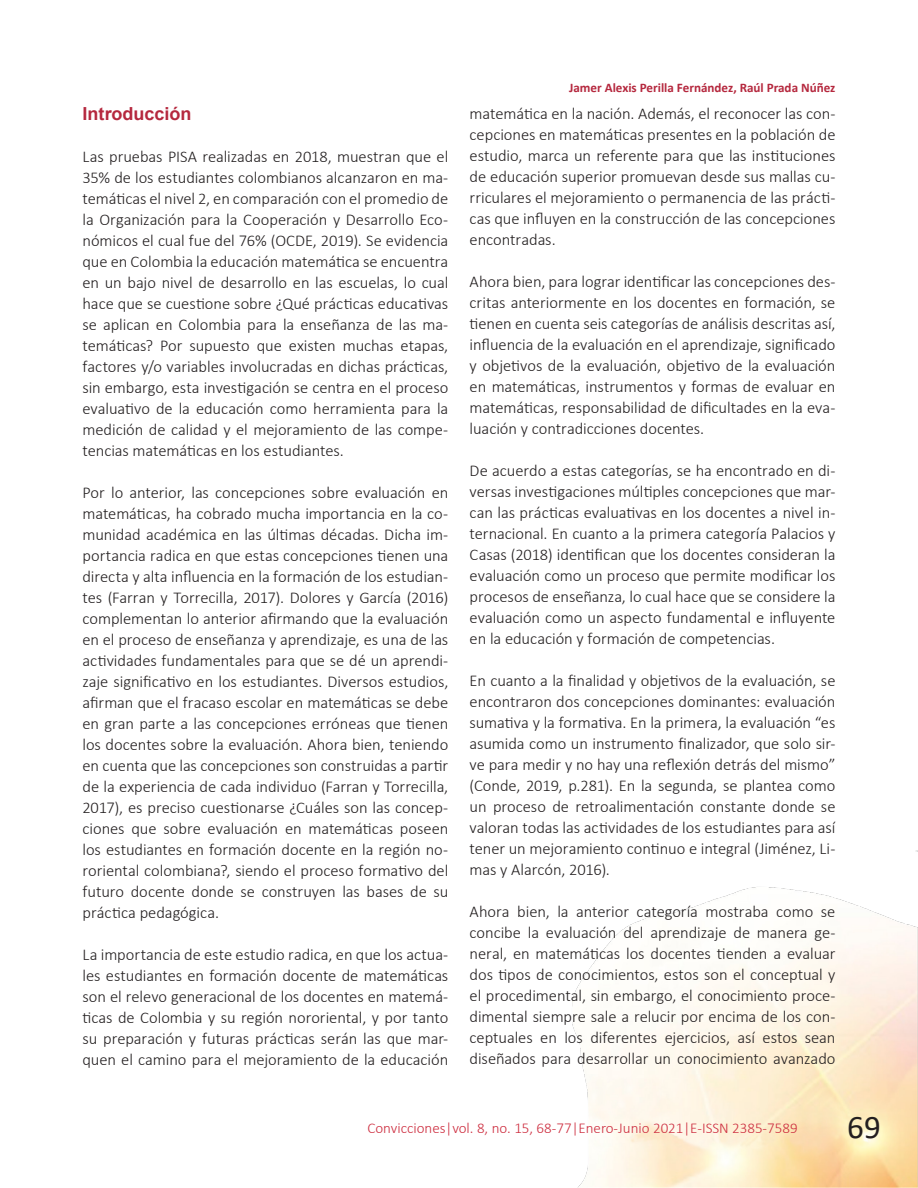
<style>
.page{position:relative;width:918px;height:1188px;background:#fff}
.page>*{position:absolute;margin:0;border:0;box-sizing:border-box;transform-origin:0 0}
.t1{font:33px "Calibri";color:#231f20}
.sub{font:700 18px "Arial";color:#b5283e}
.t2{font:300 16.5px/21px "Calibri";letter-spacing:-.005em;color:#231f20;text-align:justify}
.t3{font:300 15px "Calibri";color:#cd2d3f}
.t4{font:700 13.05px "Calibri";color:#b5283e}
</style>
<div class="page">
<img style="left:572px;top:850px;width:346px;height:338px">
<p class="sub" style="left:82px;top:101px;width:111px">Introducción</p>
<p class="t2" style="left:82px;top:145px;width:367px">Las pruebas PISA realizadas en 2018, muestran que el 35% de los estudiantes colombianos alcanzaron en ma&shy;temáticas el nivel 2, en comparación con el promedio de la Organización para la Cooperación y Desarrollo Eco&shy;nómicos el cual fue del 76% (OCDE, 2019). Se evidencia que en Colombia la educación matemática se encuentra en un bajo nivel de desarrollo en las escuelas, lo cual hace que se cuestione sobre ¿Qué prácticas educativas se aplican en Colombia para la enseñanza de las ma&shy;temáticas? Por supuesto que existen muchas etapas, factores y/o variables involucradas en dichas prácticas, sin embargo, esta investigación se centra en el proceso evaluativo de la educación como herramienta para la medición de calidad y el mejoramiento de las compe&shy;tencias matemáticas en los estudiantes.</p>
<p class="t2" style="left:82px;top:481px;width:367px">Por lo anterior, las concepciones sobre evaluación en matemáticas, ha cobrado mucha importancia en la co&shy;munidad académica en las últimas décadas. Dicha im&shy;portancia radica en que estas concepciones tienen una directa y alta influencia en la formación de los estudian&shy;tes (Farran y Torrecilla, 2017). Dolores y García (2016) complementan lo anterior afirmando que la evaluación en el proceso de enseñanza y aprendizaje, es una de las actividades fundamentales para que se dé un aprendi&shy;zaje significativo en los estudiantes. Diversos estudios, afirman que el fracaso escolar en matemáticas se debe en gran parte a las concepciones erróneas que tienen los docentes sobre la evaluación. Ahora bien, teniendo en cuenta que las concepciones son construidas a partir de la experiencia de cada individuo (Farran y Torrecilla, 2017), es preciso cuestionarse ¿Cuáles son las concep&shy;ciones que sobre evaluación en matemáticas poseen los estudiantes en formación docente en la región no&shy;roriental colombiana?, siendo el proceso formativo del futuro docente donde se construyen las bases de su práctica pedagógica.</p>
<p class="t2" style="left:82px;top:943px;width:367px">La importancia de este estudio radica, en que los actua&shy;les estudiantes en formación docente de matemáticas son el relevo generacional de los docentes en matemá&shy;ticas de Colombia y su región nororiental, y por tanto su preparación y futuras prácticas serán las que mar&shy;quen el camino para el mejoramiento de la educación</p>
<p class="t4" style="left:569px;top:78px;width:268px">Jamer Alexis Perilla Fernández, Raúl Prada Núñez</p>
<p class="t2" style="left:470px;top:103px;width:367px">matemática en la nación. Además, el reconocer las con&shy;cepciones en matemáticas presentes en la población de estudio, marca un referente para que las instituciones de educación superior promuevan desde sus mallas cu&shy;rriculares el mejoramiento o permanencia de las prácti&shy;cas que influyen en la construcción de las concepciones encontradas.</p>
<p class="t2" style="left:470px;top:271px;width:367px">Ahora bien, para lograr identificar las concepciones des&shy;critas anteriormente en los docentes en formación, se tienen en cuenta seis categorías de análisis descritas así, influencia de la evaluación en el aprendizaje, significado y objetivos de la evaluación, objetivo de la evaluación en matemáticas, instrumentos y formas de evaluar en matemáticas, responsabilidad de dificultades en la eva&shy;luación y contradicciones docentes.</p>
<p class="t2" style="left:470px;top:460px;width:367px">De acuerdo a estas categorías, se ha encontrado en di&shy;versas investigaciones múltiples concepciones que mar&shy;can las prácticas evaluativas en los docentes a nivel in&shy;ternacional. En cuanto a la primera categoría Palacios y Casas (2018) identifican que los docentes consideran la evaluación como un proceso que permite modificar los procesos de enseñanza, lo cual hace que se considere la evaluación como un aspecto fundamental e influyente en la educación y formación de competencias.</p>
<p class="t2" style="left:470px;top:670px;width:367px">En cuanto a la finalidad y objetivos de la evaluación, se encontraron dos concepciones dominantes: evaluación sumativa y la formativa. En la primera, la evaluación “es asumida como un instrumento finalizador, que solo sir&shy;ve para medir y no hay una reflexión detrás del mismo” (Conde, 2019, p.281). En la segunda, se plantea como un proceso de retroalimentación constante donde se valoran todas las actividades de los estudiantes para así tener un mejoramiento continuo e integral (Jiménez, Li&shy;mas y Alarcón, 2016).</p>
<p class="t2" style="left:470px;top:901px;width:367px">Ahora bien, la anterior categoría mostraba como se concibe la evaluación del aprendizaje de manera ge&shy;neral, en matemáticas los docentes tienden a evaluar dos tipos de conocimientos, estos son el conceptual y el procedimental, sin embargo, el conocimiento proce&shy;dimental siempre sale a relucir por encima de los con&shy;ceptuales en los diferentes ejercicios, así estos sean diseñados para desarrollar un conocimiento avanzado</p>
<p class="t3" style="left:367px;top:1119px;width:432px">Convicciones|vol. 8, no. 15, 68-77|Enero-Junio 2021|E-ISSN 2385-7589</p>
<h1 class="t1" style="left:847px;top:1104px;width:35px">69</h1>
</div>
